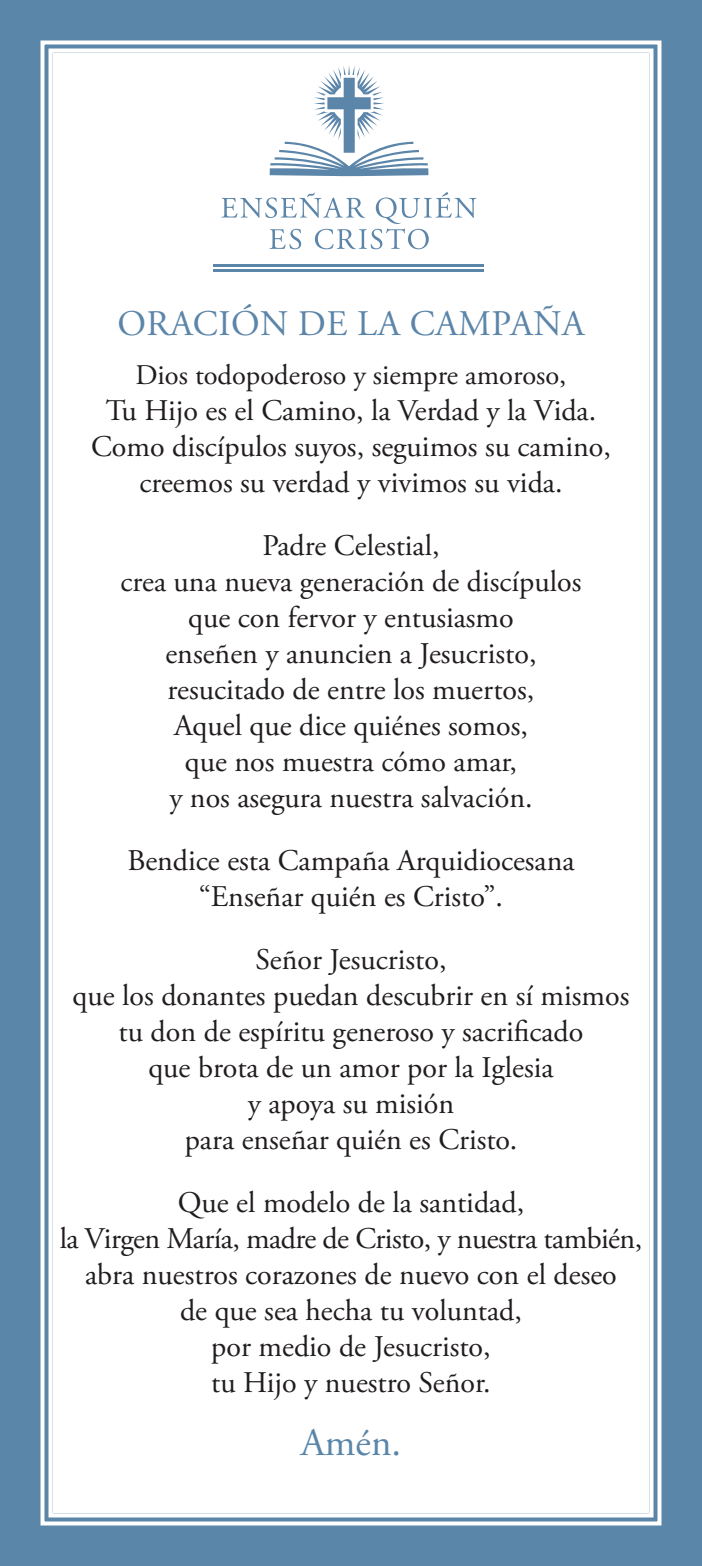
<style>
.page{position:relative;width:702px;height:1566px;background:#5a86a9}
.page>*{position:absolute;margin:0;border:0;box-sizing:border-box;transform-origin:0 0}
.Pa3{font:39px "Adobe Garamond Pro";color:#5a86a9}
.Pa0{font:36px "Adobe Garamond Pro";letter-spacing:.015em;color:#5b85a9}
.Pa3-2{font:30px "Adobe Garamond Pro";color:#211d1e}
.Pa3-3{font:30px "Adobe Garamond Pro";letter-spacing:-.02em;color:#211d1e}
.Default{font:28.5px "Adobe Garamond Pro";color:#211d1e}
</style>
<div class="page">
<div style="left:40px;top:40px;width:622px;height:1486px;background:#fff"></div>
<div style="left:49px;top:49px;width:604px;height:1468px;border:4px solid #fff"></div>
<svg style="left:270px;top:65px;width:158px;height:111px"></svg>
<svg style="left:221px;top:192px;width:255px;height:57px;background:#e8eef3"></svg>
<hr style="left:213px;top:270px;width:271px;height:2px;background:#5b85a9">
<hr style="left:213px;top:264px;width:271px;height:3px;background:#5b85a9">
<p class="Pa0" style="left:118px;top:302px;width:468px">ORACIÓN DE LA CAMPAÑA</p>
<p class="Default" style="left:136px;top:358px;width:432px">Dios todopoderoso y siempre amoroso,</p>
<p class="Pa3-2" style="left:106px;top:393px;width:492px">Tu Hijo es el Camino, la Verdad y la Vida.</p>
<p class="Pa3-2" style="left:91px;top:429px;width:521px">Como discípulos suyos, seguimos su camino,</p>
<p class="Pa3-2" style="left:139px;top:465px;width:425px">creemos su verdad y vivimos su vida.</p>
<p class="Pa3-2" style="left:262px;top:528px;width:179px">Padre Celestial,</p>
<p class="Pa3-2" style="left:120px;top:564px;width:463px">crea una nueva generación de discípulos</p>
<p class="Pa3-2" style="left:188px;top:600px;width:327px">que con fervor y entusiasmo</p>
<p class="Pa3-2" style="left:165px;top:636px;width:373px">enseñen y anuncien a Jesucristo,</p>
<p class="Pa3-2" style="left:168px;top:672px;width:368px">resucitado de entre los muertos,</p>
<p class="Pa3-2" style="left:174px;top:708px;width:355px">Aquel que dice quiénes somos,</p>
<p class="Pa3-2" style="left:185px;top:744px;width:334px">que nos muestra cómo amar,</p>
<p class="Pa3-2" style="left:169px;top:780px;width:365px">y nos asegura nuestra salvación.</p>
<p class="Pa3-2" style="left:127px;top:843px;width:449px">Bendice esta Campaña Arquidiocesana</p>
<p class="Pa3-2" style="left:199px;top:879px;width:306px">“Enseñar quién es Cristo”.</p>
<p class="Pa3-2" style="left:255px;top:942px;width:193px">Señor Jesucristo,</p>
<p class="Pa3-2" style="left:73px;top:978px;width:558px">que los donantes puedan descubrir en sí mismos</p>
<p class="Pa3-2" style="left:119px;top:1014px;width:466px">tu don de espíritu generoso y sacrificado</p>
<p class="Pa3-2" style="left:148px;top:1050px;width:407px">que brota de un amor por la Iglesia</p>
<p class="Pa3-2" style="left:248px;top:1086px;width:208px">y apoya su misión</p>
<p class="Pa3-2" style="left:185px;top:1122px;width:334px">para enseñar quién es Cristo.</p>
<p class="Pa3-2" style="left:178px;top:1185px;width:348px">Que el modelo de la santidad,</p>
<p class="Pa3-3" style="left:60px;top:1221px;width:584px">la Virgen María, madre de Cristo, y nuestra también,</p>
<p class="Pa3-2" style="left:85px;top:1257px;width:533px">abra nuestros corazones de nuevo con el deseo</p>
<p class="Pa3-2" style="left:180px;top:1293px;width:343px">de que sea hecha tu voluntad,</p>
<p class="Pa3-2" style="left:211px;top:1329px;width:281px">por medio de Jesucristo,</p>
<p class="Pa3-2" style="left:211px;top:1365px;width:281px">tu Hijo y nuestro Señor.</p>
<p class="Pa3" style="left:301px;top:1420px;width:102px">Amén.</p>
</div>
